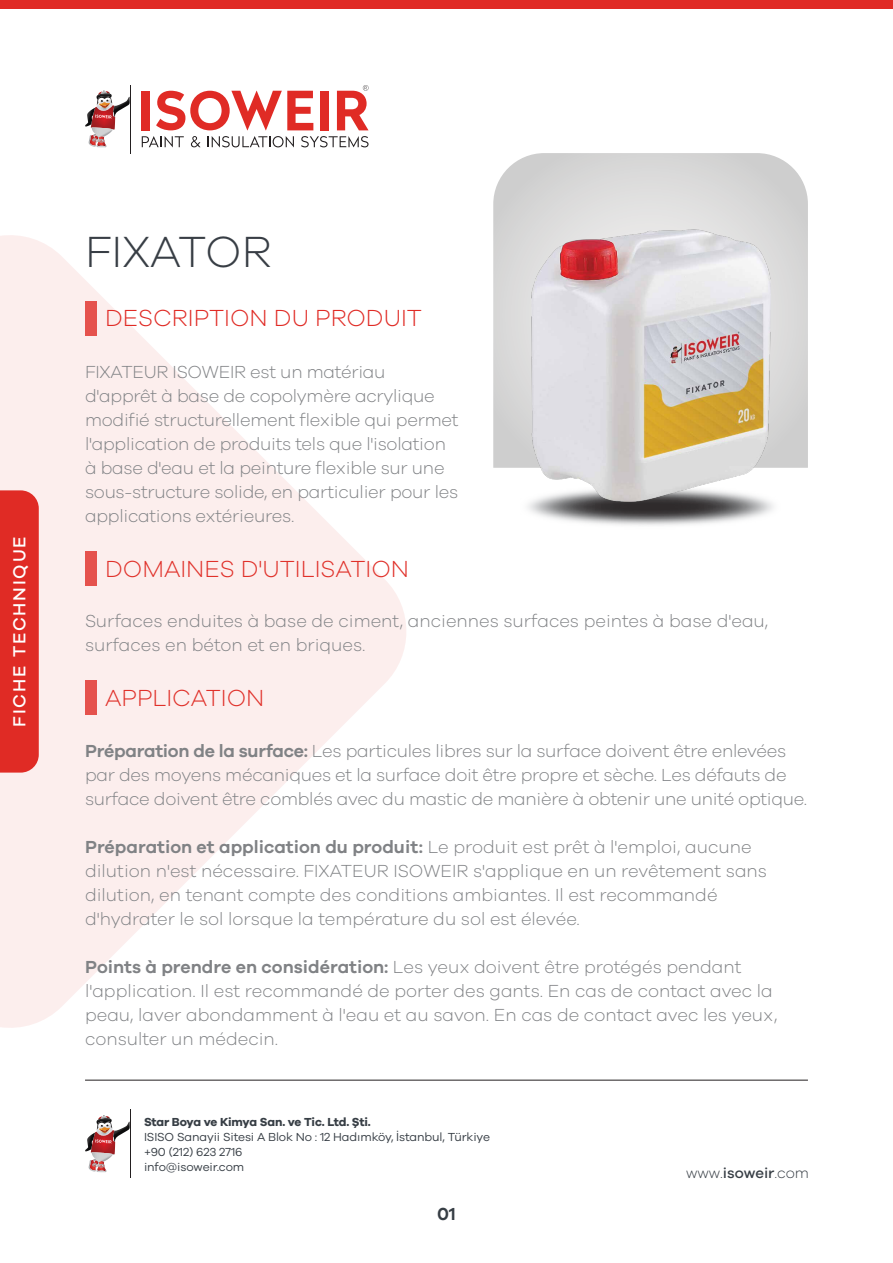
<style>
.page{position:relative;width:893px;height:1263px;background:#fff}
.page>*{position:absolute;margin:0;border:0;box-sizing:border-box;transform-origin:0 0}
.t1{font:300 45px "Galano Grotesque";color:#383e45}
.t2{font:300 24px "Galano Grotesque";color:#e0312a}
.t3{font:300 24px "Galano Grotesque";color:#e02b25}
.t4{font:300 18px/24px "Galano Grotesque";letter-spacing:-.015em;color:#808285}
.t5{font:500 18px "Galano Grotesque";letter-spacing:.1em;color:#fff}
.t6{font:600 18px "Galano Grotesque";color:#373e45}
.t7{font:300 15px "Galano Grotesque";color:#373e45}
.t8{font:12px/15px "Galano Grotesque";letter-spacing:-.01em;color:#373e45}
.t9{font:700 12px "Galano Grotesque";letter-spacing:-.02em;color:#373e45}
.s1{font-weight:600}
.s2{font-weight:500}
</style>
<div class="page">
<svg style="left:0;top:235px;width:406px;height:793px;fill:#fceeed"></svg>
<div style="left:0;top:490px;width:39px;height:283px;background:#e02b25"></div>
<hr style="left:130px;top:85px;width:1px;height:68px;background:#231f20">
<svg style="left:85px;top:91px;width:45px;height:56px"></svg>
<svg style="left:142px;top:136px;width:42px;height:11px"></svg>
<svg style="left:191px;top:136px;width:10px;height:11px"></svg>
<svg style="left:208px;top:136px;width:86px;height:11px"></svg>
<svg style="left:301px;top:136px;width:68px;height:11px"></svg>
<div style="left:142px;top:91px;width:8px;height:39px;background:#e02b25"></div>
<svg style="left:156px;top:91px;width:157px;height:39px"></svg>
<div style="left:320px;top:91px;width:8px;height:39px;background:#e02b25"></div>
<svg style="left:337px;top:85px;width:32px;height:45px"></svg>
<hr style="left:130px;top:1110px;width:1px;height:68px;background:#231f20">
<svg style="left:85px;top:1115px;width:45px;height:57px"></svg>
<hr style="left:85px;top:1080px;width:723px;height:1px;background:#231f20">
<div style="left:0;top:0;width:893px;height:9px;background:#e02b25"></div>
<img style="left:527px;top:502px;width:247px;height:24px">
<svg style="left:493px;top:153px;width:315px;height:315px;background:#d8d8d8"></svg>
<div style="left:85px;top:301px;width:11px;height:34px;background:#e5524d"></div>
<div style="left:85px;top:552px;width:11px;height:34px;background:#e5524d"></div>
<div style="left:85px;top:681px;width:11px;height:34px;background:#e5524d"></div>
<img style="left:531px;top:230px;width:239px;height:272px">
<p class="t5" style="left:9px;top:727px;width:192px;rotate:-90deg">FICHE TECHNIQUE</p>
<h1 class="t1" style="left:85px;top:225px;width:188px">FIXATOR</h1>
<h2 class="t3" style="left:105px;top:304px;width:318px">DESCRIPTION DU PRODUIT</h2>
<p class="t4" style="left:85px;top:359px;width:375px">FIXATEUR ISOWEIR est un matériau d'apprêt à base de copolymère acrylique modifié structurellement flexible qui permet l'application de produits tels que l'isolation à base d'eau et la peinture flexible sur une sous-structure solide, en particulier pour les applications extérieures.</p>
<h2 class="t2" style="left:105px;top:554px;width:305px">DOMAINES D'UTILISATION</h2>
<p class="t4" style="left:85px;top:608px;width:685px">Surfaces enduites à base de ciment, anciennes surfaces peintes à base d'eau, surfaces en béton et en briques.</p>
<h2 class="t2" style="left:105px;top:683px;width:161px">APPLICATION</h2>
<p class="t4" style="left:85px;top:738px;width:724px"><span class="s1">Préparation de la surface:</span> Les particules libres sur la surface doivent être enlevées par des moyens mécaniques et la surface doit être propre et sèche. Les défauts de surface doivent être comblés avec du mastic de manière à obtenir une unité optique.</p>
<p class="t4" style="left:85px;top:834px;width:683px"><span class="s1">Préparation et application du produit:</span> Le produit est prêt à l'emploi, aucune dilution n'est nécessaire. FIXATEUR ISOWEIR s'applique en un revêtement sans dilution, en tenant compte des conditions ambiantes. Il est recommandé d'hydrater le sol lorsque la température du sol est élevée.</p>
<p class="t4" style="left:85px;top:954px;width:694px"><span class="s1">Points à prendre en considération:</span> Les yeux doivent être protégés pendant l'application. Il est recommandé de porter des gants. En cas de contact avec la peau, laver abondamment à l'eau et au savon. En cas de contact avec les yeux, consulter un médecin.</p>
<p class="t9" style="left:144px;top:1114px;width:228px">Star Boya ve Kimya San. ve Tic. Ltd. Şti.</p>
<p class="t8" style="left:144px;top:1128px;width:347px">ISISO Sanayii Sitesi A Blok No : 12 Hadımköy, İstanbul, Türkiye +90 (212) 623 2716<br>info@isoweir.com</p>
<p class="t6" style="left:437px;top:1203px;width:20px">01</p>
<p class="t7" style="left:686px;top:1164px;width:124px">www.<span class="s2">isoweir</span>.com</p>
</div>
